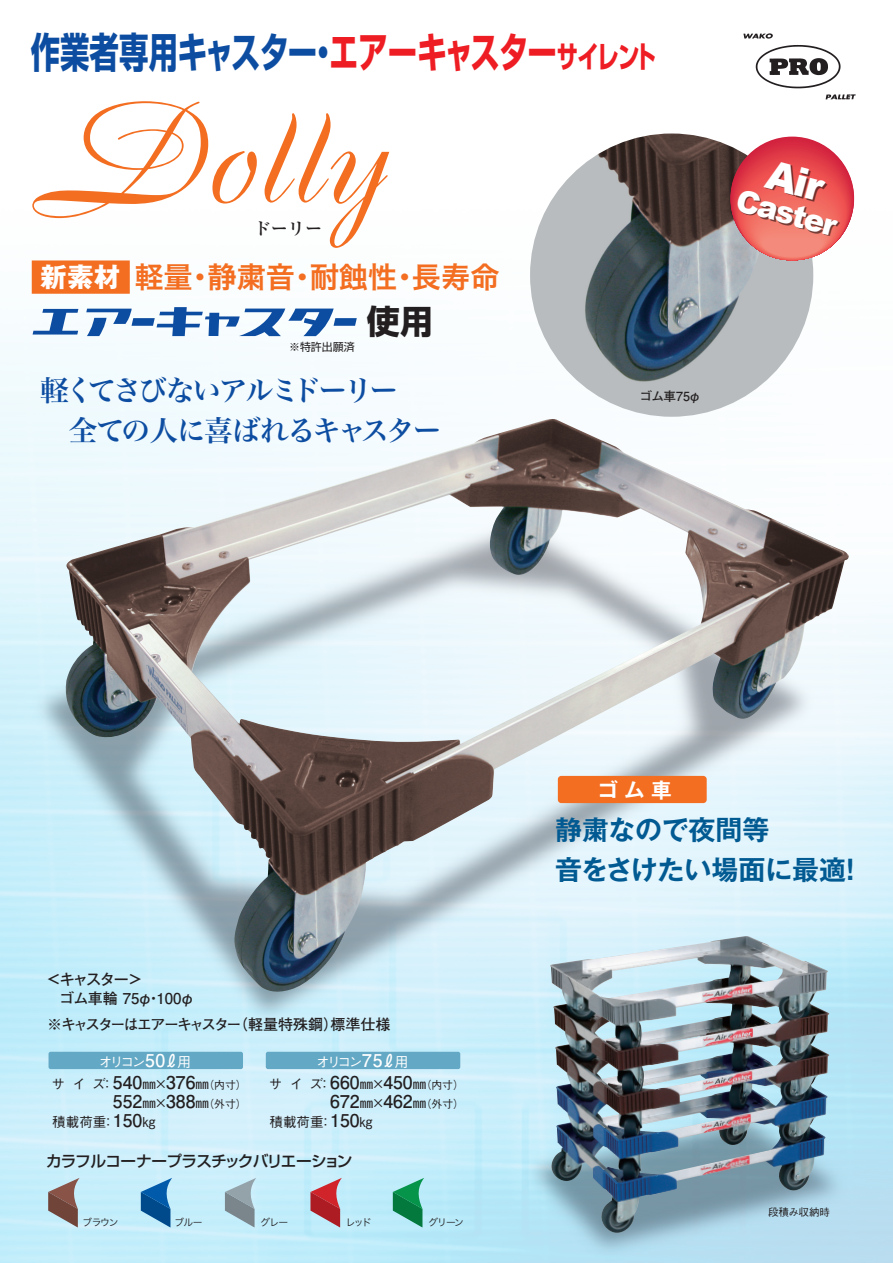
<style>
.page{position:relative;width:893px;height:1263px;background:#fff}
.page>*{position:absolute;margin:0;border:0;box-sizing:border-box;transform-origin:0 0}
.t1{font:700 41.4px "Shin Go Pro";letter-spacing:-.015em;color:#0d4da1;scale:.71 1}
.t2{font:700 33.15px "Shin Go Pro";color:#231f20}
.t3{font:900 30.6px "Arial";color:#fff}
.t4{font:29.25px "Hira Kaku Pro W6";color:#f36e21}
.t5{font:28.5px/40.5px "Hira Min Pro W6";letter-spacing:-.09em;color:#0d4da1}
.t6{font:700 27px/40.5px "Gothic MB101 Pro De";letter-spacing:-.005em;color:#015a92}
.t7{font:700 26.7px "Gothic MB101 Pro";color:#fff}
.t8{font:700 20.7px "Gothic MB101 Pro De";color:#fff}
.t9{font:700 17.7px "Futo Go B101 Pro";color:#231f20}
.t10{font:700 17.25px "Ryumin Pro";color:#231f20}
.t11{font:500 15.6px "Shin Go Pro";letter-spacing:-.045em;color:#231f20}
.t12{font:700 15px/25.5px "Futo Go B101 Pro";letter-spacing:-.1em;color:#231f20}
.t13{font:500 15px "Gothic MB101 Pro";letter-spacing:-.1em;color:#231f20}
.t14{font:500 13.5px "Gothic BBB Pro";color:#231f20}
.t15{font:500 13.5px "Gothic BBB Pro";letter-spacing:-.195em;color:#fff}
.t16{font:700 12.6px "Futo Go B101 Pro";letter-spacing:-.035em;color:#231f20}
.t17{font:10.95px "Shin Go Pro";color:#231f20}
.t18{font:500 10.5px "Gothic BBB Pro";color:#231f20}
.t19{font:9.75px "Hira Kaku Pro W3";letter-spacing:-.095em;color:#231f20}
.s1{color:#ee1d23}
.s2{font-size:30px;color:#ee1d23}
.s3{font-family:"Futo Go B101 Pro";font-weight:700;font-size:17.7px}
.s4{font-size:10.8px}
.s5{font-family:"Gothic BBB Pro";font-weight:500;font-size:13.5px}
.s6{font-family:"Gothic BBB Pro";font-weight:500;font-size:10.8px}
</style>
<div class="page">
<img style="left:0;top:44px;width:893px;height:1219px">
<img style="left:530px;top:133px;width:283px;height:284px;border-radius:142px">
<img style="left:0;top:477px;width:855px;height:585px">
<img style="left:66px;top:419px;width:783px;height:573px">
<div style="left:558px;top:776px;width:149px;height:27px;background:#f36e21;border-radius:3px"></div>
<img style="left:484px;top:1070px;width:404px;height:193px">
<img style="left:550px;top:936px;width:194px;height:298px">
<div style="left:32px;top:260px;width:98px;height:34px;background:#f36e21"></div>
<svg style="left:33px;top:309px;width:45px;height:26px"></svg>
<svg style="left:86px;top:307px;width:271px;height:29px"></svg>
<svg style="left:311px;top:1178px;width:31px;height:49px;background:#be7079"></svg>
<svg style="left:393px;top:1178px;width:31px;height:49px;background:#4cac8a"></svg>
<svg style="left:225px;top:1178px;width:31px;height:49px;background:#9eb5be"></svg>
<svg style="left:141px;top:1178px;width:31px;height:49px;background:#4d8ebf"></svg>
<svg style="left:48px;top:1178px;width:32px;height:49px;background:#998d8c"></svg>
<div style="left:49px;top:1052px;width:194px;height:17px;background:#63a8c4;border-radius:2px"></div>
<div style="left:266px;top:1052px;width:194px;height:17px;background:#63a8c4;border-radius:2px"></div>
<svg style="left:32px;top:101px;width:225px;height:117px"></svg>
<svg style="left:265px;top:113px;width:124px;height:135px"></svg>
<svg style="left:756px;top:45px;width:84px;height:43px"></svg>
<svg style="left:826px;top:94px;width:30px;height:5px"></svg>
<svg style="left:743px;top:33px;width:30px;height:6px"></svg>
<svg style="left:748px;top:159px;width:89px;height:100px;background:#ee6d66"></svg>
<h1 class="t1" style="left:31px;top:20px;width:882px">作業者専用キャスター・<span class="s1">エアーキャスター</span><span class="s2">サイレント</span></h1>
<h3 class="t7" style="left:40px;top:255px;width:82px">新素材</h3>
<p class="t10" style="left:253px;top:215px;width:71px">ドーリー</p>
<h3 class="t4" style="left:134px;top:251px;width:367px">軽量・静粛音・耐蝕性・長寿命</h3>
<p class="t17" style="left:289px;top:338px;width:67px">※特許出願済</p>
<h2 class="t2" style="left:367px;top:295px;width:68px">使用</h2>
<h3 class="t5" style="left:40px;top:368px;width:402px">軽くてさびないアルミドーリー<br>　全ての人に喜ばれるキャスター</h3>
<h3 class="t3" style="left:743px;top:178px;width:104px;rotate:15deg">Caster</h3>
<p class="t16" style="left:640px;top:387px;width:63px">ゴム車75φ</p>
<h3 class="t8" style="left:597px;top:773px;width:76px">ゴム車</h3>
<p class="t13" style="left:46px;top:967px;width:98px">＜キャスター＞</p>
<p class="t12" style="left:47px;top:984px;width:345px;text-indent:12px">ゴム車輪 75φ・100φ<br>※キャスターはエアーキャスター（軽量特殊鋼）標準仕様</p>
<p class="t15" style="left:99px;top:1051px;width:94px">オリコン<span class="s3">50ℓ</span>用</p>
<p class="t14" style="left:52px;top:1073px;width:197px">サイズ：<span class="s3">540</span>㎜×<span class="s3">376</span>㎜<span class="s4">（内寸）</span></p>
<h3 class="t9" style="left:113px;top:1087px;width:135px">552<span class="s5">㎜×</span>388<span class="s5">㎜</span><span class="s6">（外寸）</span></h3>
<p class="t14" style="left:52px;top:1111px;width:105px">積載荷重：<span class="s3">150</span>㎏</p>
<p class="t15" style="left:316px;top:1051px;width:94px">オリコン<span class="s3">75ℓ</span>用</p>
<p class="t14" style="left:269px;top:1073px;width:197px">サイズ：<span class="s3">660</span>㎜×<span class="s3">450</span>㎜<span class="s4">（内寸）</span></p>
<h3 class="t9" style="left:330px;top:1087px;width:135px">672<span class="s5">㎜×</span>462<span class="s5">㎜</span><span class="s6">（外寸）</span></h3>
<p class="t14" style="left:269px;top:1111px;width:105px">積載荷重：<span class="s3">150</span>㎏</p>
<p class="t11" style="left:46px;top:1148px;width:308px">カラフルコーナープラスチックバリエーション</p>
<p class="t19" style="left:83px;top:1213px;width:37px">ブラウン</p>
<p class="t19" style="left:175px;top:1213px;width:30px">ブルー</p>
<p class="t19" style="left:260px;top:1213px;width:29px">グレー</p>
<p class="t19" style="left:346px;top:1213px;width:27px">レッド</p>
<p class="t19" style="left:428px;top:1213px;width:37px">グリーン</p>
<h3 class="t6" style="left:555px;top:806px;width:310px">静粛なので夜間等<br>音をさけたい場面に最適！</h3>
<p class="t18" style="left:768px;top:1203px;width:64px">段積み収納時</p>
</div>
